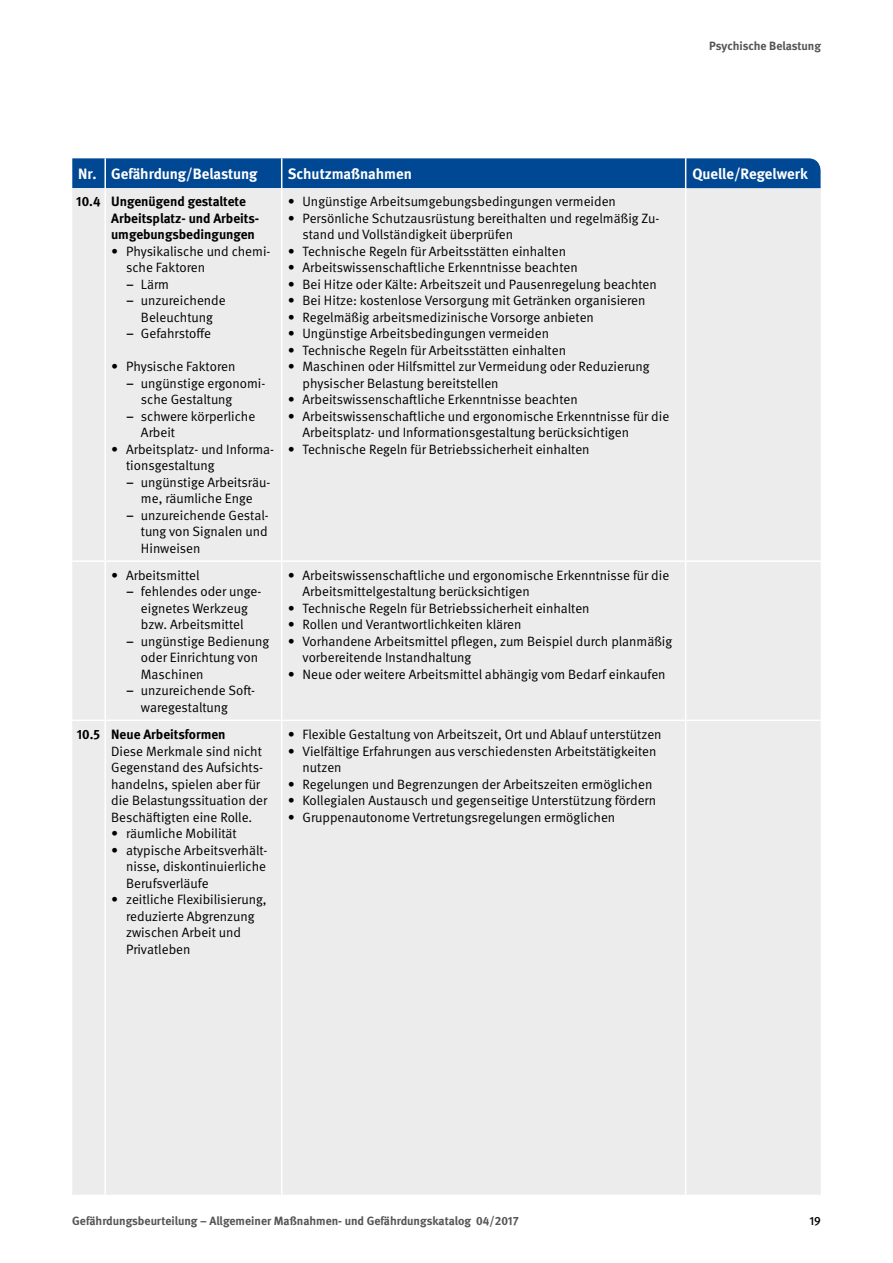
<style>
.page{position:relative;width:893px;height:1263px;background:#fff}
.page>*{position:absolute;margin:0;border:0;box-sizing:border-box;transform-origin:0 0}
.Fließtext{font:700 15px "DGUV Meta";color:#fff}
.Tabellen_Bold{font:700 15px "DGUV Meta";color:#fff}
.Fließtext_Tab{font:13.5px/16.5px "DGUV Meta";color:#000}
.Fließtext_Tab_bold{font:700 13.5px/16.5px "DGUV Meta";color:#000}
.t1{font:700 12px "DGUV Meta";color:#565655}
.t2{font:500 12px "DGUV Meta";color:#000}
.s1{font-weight:500}
</style>
<div class="page">
<div style="left:72px;top:188px;width:749px;height:1007px;background:#ececec"></div>
<div style="left:72px;top:562px;width:749px;height:157px;background:#ececec"></div>
<hr style="left:104px;top:188px;width:2px;height:372px;background:#fff">
<hr style="left:281px;top:188px;width:1px;height:372px;background:#fff">
<hr style="left:685px;top:188px;width:1px;height:372px;background:#fff">
<hr style="left:104px;top:562px;width:2px;height:157px;background:#fff">
<hr style="left:281px;top:562px;width:1px;height:157px;background:#fff">
<hr style="left:685px;top:562px;width:1px;height:157px;background:#fff">
<hr style="left:104px;top:721px;width:2px;height:474px;background:#fff">
<hr style="left:281px;top:721px;width:1px;height:474px;background:#fff">
<hr style="left:685px;top:721px;width:1px;height:474px;background:#fff">
<hr style="left:72px;top:560px;width:33px;height:2px;background:#fff">
<hr style="left:105px;top:560px;width:177px;height:2px;background:#fff">
<hr style="left:282px;top:560px;width:404px;height:2px;background:#fff">
<hr style="left:686px;top:560px;width:135px;height:2px;background:#fff">
<hr style="left:72px;top:719px;width:33px;height:2px;background:#fff">
<hr style="left:105px;top:719px;width:177px;height:2px;background:#fff">
<hr style="left:282px;top:719px;width:404px;height:2px;background:#fff">
<hr style="left:686px;top:719px;width:135px;height:2px;background:#fff">
<div style="left:72px;top:158px;width:749px;height:30px;background:#004893"></div>
<p class="t1" style="left:709px;top:39px;width:113px">Psychische Belastung</p>
<p class="Tabellen_Bold" style="left:78px;top:165px;width:20px">Nr.</p>
<p class="Fließtext" style="left:111px;top:165px;width:148px">Gefährdung/Belastung</p>
<p class="Fließtext" style="left:288px;top:165px;width:126px">Schutzmaßnahmen</p>
<p class="Fließtext" style="left:692px;top:165px;width:117px">Quelle/Regelwerk</p>
<p class="Fließtext_Tab_bold" style="left:76px;top:194px;width:26px">10.4</p>
<p class="Fließtext_Tab_bold" style="left:111px;top:194px;width:150px">Ungenügend gestaltete<br>Arbeitsplatz- und Arbeits&shy;umgebungsbedingungen</p>
<p class="Fließtext_Tab" style="left:126px;top:243px;width:146px;text-indent:-15px">∙ Physikalische und chemi&shy;sche Faktoren</p>
<p class="Fließtext_Tab" style="left:126px;top:276px;width:45px"><span class="s1">–</span> Lärm</p>
<p class="Fließtext_Tab" style="left:126px;top:292px;width:101px;text-align:center"><span class="s1">–</span> unzureichende<br>Beleuchtung</p>
<p class="Fließtext_Tab" style="left:126px;top:325px;width:86px"><span class="s1">–</span> Gefahrstoffe</p>
<p class="Fließtext_Tab" style="left:111px;top:358px;width:126px">∙ Physische Faktoren</p>
<p class="Fließtext_Tab" style="left:141px;top:375px;width:126px;text-indent:-15px"><span class="s1">–</span> ungünstige ergonomi&shy;sche Gestaltung</p>
<p class="Fließtext_Tab" style="left:141px;top:408px;width:116px;text-indent:-15px"><span class="s1">–</span> schwere körperliche<br>Arbeit</p>
<p class="Fließtext_Tab" style="left:126px;top:441px;width:150px;text-indent:-15px">∙ Arbeitsplatz- und Informa&shy;tionsgestaltung</p>
<p class="Fließtext_Tab" style="left:126px;top:474px;width:146px;text-align:center"><span class="s1">–</span> ungünstige Arbeitsräu&shy;me, räumliche Enge</p>
<p class="Fließtext_Tab" style="left:141px;top:507px;width:129px;text-align:justify;text-indent:-15px"><span class="s1">–</span> unzureichende Gestal&shy;tung von Signalen und Hinweisen</p>
<p class="Fließtext_Tab" style="left:288px;top:193px;width:330px">∙ Ungünstige Arbeitsumgebungsbedingungen vermeiden</p>
<p class="Fließtext_Tab" style="left:303px;top:210px;width:358px;text-indent:-15px">∙ Persönliche Schutzausrüstung bereithalten und regelmäßig Zu&shy;stand und Vollständigkeit überprüfen</p>
<p class="Fließtext_Tab" style="left:288px;top:243px;width:280px">∙ Technische Regeln für Arbeitsstätten einhalten</p>
<p class="Fließtext_Tab" style="left:288px;top:259px;width:292px">∙ Arbeitswissenschaftliche Erkenntnisse beachten</p>
<p class="Fließtext_Tab" style="left:288px;top:276px;width:371px">∙ Bei Hitze oder Kälte: Arbeitszeit und Pausenregelung beachten</p>
<p class="Fließtext_Tab" style="left:288px;top:292px;width:359px">∙ Bei Hitze: kostenlose Versorgung mit Getränken organisieren</p>
<p class="Fließtext_Tab" style="left:288px;top:309px;width:308px">∙ Regelmäßig arbeitsmedizinische Vorsorge anbieten</p>
<p class="Fließtext_Tab" style="left:288px;top:325px;width:263px">∙ Ungünstige Arbeitsbedingungen vermeiden</p>
<p class="Fließtext_Tab" style="left:288px;top:342px;width:280px">∙ Technische Regeln für Arbeitsstätten einhalten</p>
<p class="Fließtext_Tab" style="left:303px;top:358px;width:349px;text-indent:-15px">∙ Maschinen oder Hilfsmittel zur Vermeidung oder Reduzierung physischer Belastung bereitstellen</p>
<p class="Fließtext_Tab" style="left:288px;top:391px;width:292px">∙ Arbeitswissenschaftliche Erkenntnisse beachten</p>
<p class="Fließtext_Tab" style="left:303px;top:408px;width:368px;text-indent:-15px">∙ Arbeitswissenschaftliche und ergonomische Erkenntnisse für die<br>Arbeitsplatz- und Informationsgestaltung berücksichtigen</p>
<p class="Fließtext_Tab" style="left:288px;top:441px;width:303px">∙ Technische Regeln für Betriebssicherheit einhalten</p>
<p class="Fließtext_Tab" style="left:111px;top:567px;width:90px">∙ Arbeitsmittel</p>
<p class="Fließtext_Tab" style="left:126px;top:584px;width:137px;text-align:center"><span class="s1">–</span> fehlendes oder unge&shy;eignetes Werkzeug bzw. Arbeitsmittel</p>
<p class="Fließtext_Tab" style="left:141px;top:633px;width:130px;text-indent:-15px"><span class="s1">–</span> ungünstige Bedienung oder Einrichtung von<br>Maschinen</p>
<p class="Fließtext_Tab" style="left:141px;top:683px;width:116px;text-indent:-15px"><span class="s1">–</span> unzureichende Soft&shy;waregestaltung</p>
<p class="Fließtext_Tab_bold" style="left:77px;top:726px;width:25px">10.5</p>
<p class="Fließtext_Tab_bold" style="left:111px;top:726px;width:116px">Neue Arbeitsformen</p>
<p class="Fließtext_Tab" style="left:111px;top:743px;width:158px">Diese Merkmale sind nicht<br>Gegenstand des Aufsichts&shy;handelns, spielen aber für die Belastungssituation der<br>Beschäftigten eine Rolle.</p>
<p class="Fließtext_Tab" style="left:111px;top:825px;width:127px">∙ räumliche Mobilität</p>
<p class="Fließtext_Tab" style="left:126px;top:842px;width:143px;text-align:justify;text-indent:-15px">∙ atypische Arbeitsverhält&shy;nisse, diskontinuierliche Berufsverläufe</p>
<p class="Fließtext_Tab" style="left:126px;top:891px;width:142px;text-indent:-15px">∙ zeitliche Flexibilisierung, reduzierte Abgrenzung zwischen Arbeit und<br>Privatleben</p>
<p class="Fließtext_Tab" style="left:303px;top:567px;width:368px;text-indent:-15px">∙ Arbeitswissenschaftliche und ergonomische Erkenntnisse für die<br>Arbeitsmittelgestaltung berücksichtigen</p>
<p class="Fließtext_Tab" style="left:288px;top:600px;width:303px">∙ Technische Regeln für Betriebssicherheit einhalten</p>
<p class="Fließtext_Tab" style="left:288px;top:617px;width:235px">∙ Rollen und Verantwortlichkeiten klären</p>
<p class="Fließtext_Tab" style="left:303px;top:633px;width:371px;text-indent:-15px">∙ Vorhandene Arbeitsmittel pflegen, zum Beispiel durch planmäßig vorbereitende Instandhaltung</p>
<p class="Fließtext_Tab" style="left:288px;top:666px;width:379px">∙ Neue oder weitere Arbeitsmittel abhängig vom Bedarf einkaufen</p>
<p class="Fließtext_Tab" style="left:288px;top:726px;width:375px">∙ Flexible Gestaltung von Arbeitszeit, Ort und Ablauf unterstützen</p>
<p class="Fließtext_Tab" style="left:303px;top:743px;width:355px;text-indent:-15px">∙ Vielfältige Erfahrungen aus verschiedensten Arbeitstätigkeiten nutzen</p>
<p class="Fließtext_Tab" style="left:288px;top:776px;width:366px">∙ Regelungen und Begrenzungen der Arbeitszeiten ermöglichen</p>
<p class="Fließtext_Tab" style="left:288px;top:792px;width:370px">∙ Kollegialen Austausch und gegenseitige Unterstützung fördern</p>
<p class="Fließtext_Tab" style="left:288px;top:809px;width:329px">∙ Gruppenautonome Vertretungsregelungen ermöglichen</p>
<p class="t1" style="left:72px;top:1213px;width:448px">Gefährdungsbeurteilung – Allgemeiner Maßnahmen- und Gefährdungskatalog 04/2017</p>
<p class="t2" style="left:809px;top:1213px;width:13px">19</p>
</div>
